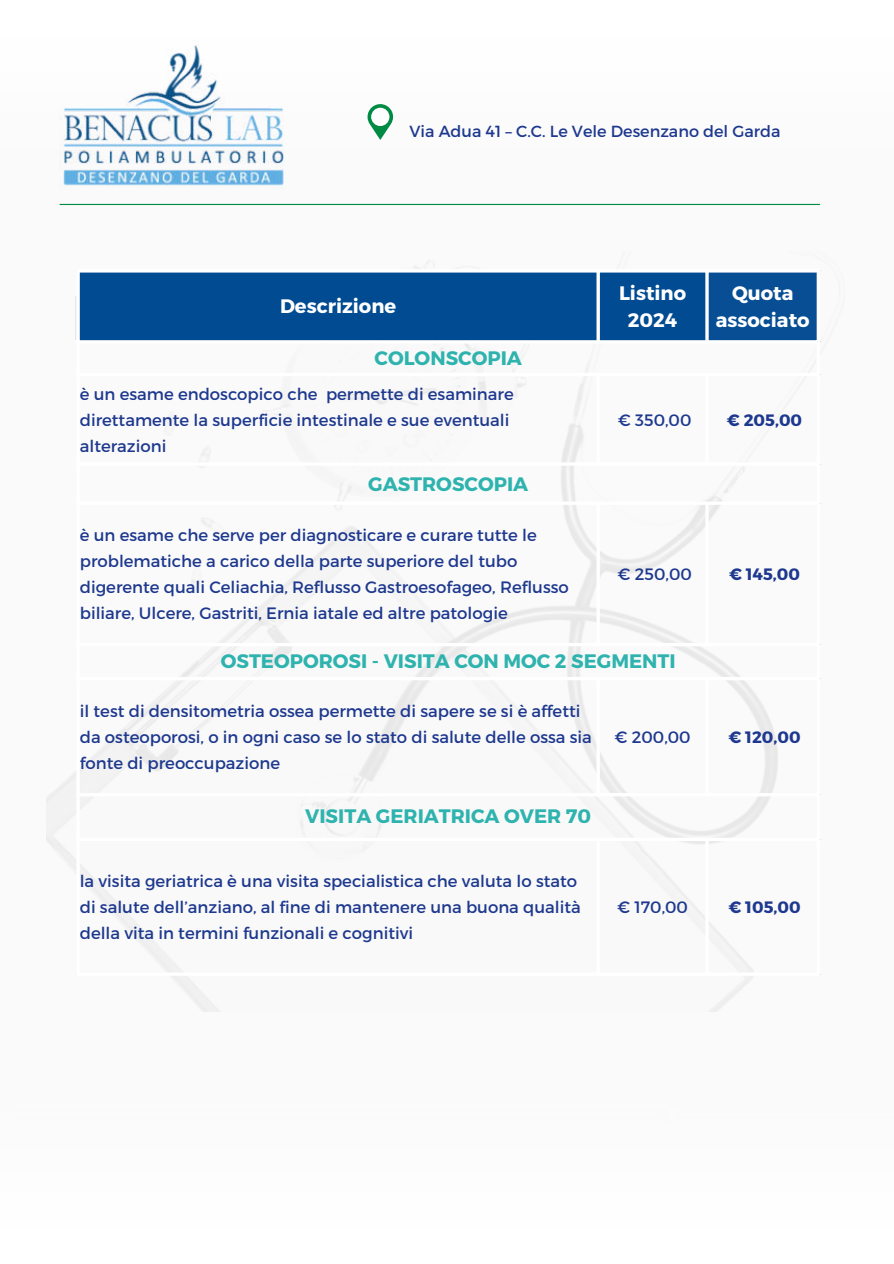
<style>
.page{position:relative;width:894px;height:1264px;background:#fff}
.page>*{position:absolute;margin:0;border:0;box-sizing:border-box;transform-origin:0 0}
.t1{font:700 19.5px "Montserrat";color:#2eb3ae}
.t2{font:700 19.5px/27px "Montserrat";color:#fff;text-align:center}
.t3{font:16.5px/25.8px "Montserrat";color:#1d388e}
.t4{font:700 16.5px "Montserrat";color:#1d388e}
.t5{font:16.05px "Montserrat";color:#1d388e}
</style>
<div class="page">
<svg style="left:367px;top:104px;width:26px;height:36px"></svg>
<div style="left:371px;top:108px;width:18px;height:18px;background:#fff;border-radius:50%"></div>
<hr style="left:60px;top:204px;width:759px;height:1px;background:#008b45">
<img style="left:60px;top:45px;width:224px;height:144px">
<div style="left:80px;top:272px;width:625px;height:68px;background:#014b93"></div>
<div style="left:706px;top:270px;width:112px;height:72px;background:#084e94"></div>
<hr style="left:596px;top:272px;width:3px;height:68px;background:#fff">
<hr style="left:705px;top:272px;width:3px;height:68px;background:#fff">
<hr style="left:816px;top:272px;width:3px;height:700px;background:#fff">
<hr style="left:76px;top:269px;width:743px;height:3px;background:#fff">
<hr style="left:76px;top:340px;width:743px;height:3px;background:#fff">
<p class="t5" style="left:409px;top:121px;width:372px">Via Adua 41 – C.C. Le Vele Desenzano del Garda</p>
<p class="t2" style="left:280px;top:293px;width:118px">Descrizione</p>
<p class="t2" style="left:619px;top:279px;width:69px">Listino<br>2024</p>
<p class="t2" style="left:715px;top:279px;width:95px">Quota associato</p>
<p class="t1" style="left:374px;top:346px;width:149px">COLONSCOPIA</p>
<p class="t3" style="left:80px;top:381px;width:435px">è un esame endoscopico che permette di esaminare direttamente la superficie intestinale e sue eventuali alterazioni</p>
<p class="t1" style="left:368px;top:471px;width:161px">GASTROSCOPIA</p>
<p class="t3" style="left:80px;top:522px;width:490px">è un esame che serve per diagnosticare e curare tutte le problematiche a carico della parte superiore del tubo digerente quali Celiachia, Reflusso Gastroesofageo, Reflusso biliare, Ulcere, Gastriti, Ernia iatale ed altre patologie</p>
<p class="t3" style="left:617px;top:407px;width:75px">€ 350,00</p>
<p class="t4" style="left:726px;top:409px;width:77px">€ 205,00</p>
<p class="t3" style="left:617px;top:561px;width:76px">€ 250,00</p>
<p class="t4" style="left:729px;top:564px;width:72px">€ 145,00</p>
<p class="t1" style="left:221px;top:648px;width:456px">OSTEOPOROSI - VISITA CON MOC 2 SEGMENTI</p>
<p class="t3" style="left:80px;top:698px;width:513px">il test di densitometria ossea permette di sapere se si è affetti da osteoporosi, o in ogni caso se lo stato di salute delle ossa sia fonte di preoccupazione</p>
<p class="t3" style="left:614px;top:724px;width:78px">€ 200,00</p>
<p class="t4" style="left:728px;top:727px;width:74px">€ 120,00</p>
<p class="t1" style="left:305px;top:804px;width:287px">VISITA GERIATRICA OVER 70</p>
<p class="t3" style="left:80px;top:868px;width:502px">la visita geriatrica è una visita specialistica che valuta lo stato di salute dell’anziano, al fine di mantenere una buona qualità della vita in termini funzionali e cognitivi</p>
<p class="t3" style="left:617px;top:894px;width:72px">€ 170,00</p>
<p class="t4" style="left:728px;top:897px;width:74px">€ 105,00</p>
</div>
